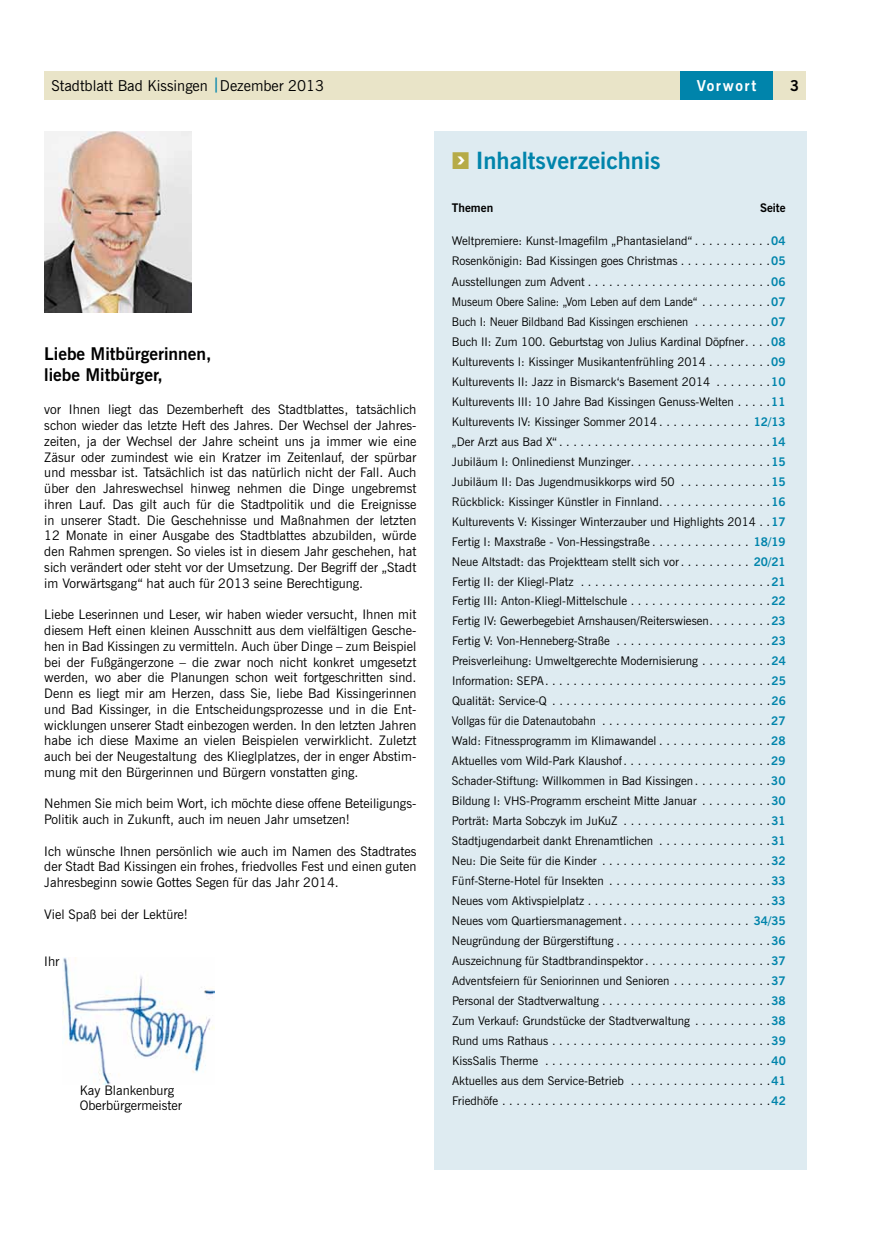
<style>
.page{position:relative;width:886px;height:1241px;background:#fff}
.page>*{position:absolute;margin:0;border:0;box-sizing:border-box;transform-origin:0 0}
.t1{font:700 23.75px "News Gothic BT";color:#0084ab}
.t2{font:700 17.5px/21px "News Gothic BT";color:#000}
.t3{font:15px "News Gothic BT";color:#000}
.t4{font:700 15px "News Gothic BT";letter-spacing:.1em;color:#fff}
.t5{font:700 15px "News Gothic BT";color:#000}
.t6{font:13.12px/15.8px "News Gothic BT";color:#000}
.t7{font:11.88px/20px "News Gothic BT";color:#000;text-align:justify}
.t8{font:700 11.88px "News Gothic BT";color:#000}
.s1{font-weight:700;color:#0084ab}
.s2{font-size:25px;color:#fff}
</style>
<div class="page">
<img style="left:63px;top:957px;width:152px;height:126px">
<div style="left:44px;top:71px;width:762px;height:28px;background:#e9e4c8"></div>
<div style="left:680px;top:71px;width:92px;height:28px;background:#0084ab"></div>
<div style="left:434px;top:131px;width:372px;height:1038px;background:#deebf1"></div>
<img style="left:44px;top:131px;width:147px;height:181px">
<p class="t3" style="left:51px;top:77px;width:274px">Stadtblatt Bad Kissingen <span class="s1">|</span>Dezember 2013</p>
<p class="t4" style="left:697px;top:77px;width:61px">Vorwort</p>
<p class="t5" style="left:790px;top:77px;width:11px">3</p>
<h2 class="t2" style="left:44px;top:343px;width:169px">Liebe Mitbürgerinnen, liebe Mitbürger,</h2>
<p class="t6" style="left:44px;top:401px;width:374px;text-align:justify">vor Ihnen liegt das Dezemberheft des Stadtblattes, tatsächlich schon wieder das letzte Heft des Jahres. Der Wechsel der Jahres&shy;zeiten, ja der Wechsel der Jahre scheint uns ja immer wie eine Zäsur oder zumindest wie ein Kratzer im Zeitenlauf, der spürbar und messbar ist. Tatsächlich ist das natürlich nicht der Fall. Auch über den Jahreswechsel hinweg nehmen die Dinge ungebremst ihren Lauf. Das gilt auch für die Stadtpolitik und die Ereignisse in unserer Stadt. Die Geschehnisse und Maßnahmen der letzten 12 Monate in einer Ausgabe des Stadtblattes abzubilden, würde den Rahmen sprengen. So vieles ist in diesem Jahr geschehen, hat sich verändert oder steht vor der Umsetzung. Der Begriff der „Stadt im Vorwärtsgang“ hat auch für 2013 seine Berechtigung.</p>
<p class="t6" style="left:44px;top:606px;width:374px">Liebe Leserinnen und Leser, wir haben wieder versucht, Ihnen mit diesem Heft einen kleinen Ausschnitt aus dem vielfältigen Gesche&shy;hen in Bad Kissingen zu vermitteln. Auch über Dinge – zum Beispiel bei der Fußgängerzone – die zwar noch nicht konkret umgesetzt werden, wo aber die Planungen schon weit fortgeschritten sind.<br>Denn es liegt mir am Herzen, dass Sie, liebe Bad Kissingerinnen und Bad Kissinger, in die Entscheidungsprozesse und in die Ent&shy;wicklungen unserer Stadt einbezogen werden. In den letzten Jahren habe ich diese Maxime an vielen Beispielen verwirklicht. Zuletzt auch bei der Neugestaltung des Klieglplatzes, der in enger Abstim&shy;mung mit den Bürgerinnen und Bürgern vonstatten ging.</p>
<p class="t6" style="left:44px;top:795px;width:374px">Nehmen Sie mich beim Wort, ich möchte diese offene Beteiligungs-<br>Politik auch in Zukunft, auch im neuen Jahr umsetzen!</p>
<p class="t6" style="left:44px;top:842px;width:374px;text-align:justify">Ich wünsche Ihnen persönlich wie auch im Namen des Stadtrates der Stadt Bad Kissingen ein frohes, friedvolles Fest und einen guten Jahresbeginn sowie Gottes Segen für das Jahr 2014.</p>
<p class="t6" style="left:44px;top:905px;width:145px">Viel Spaß bei der Lektüre!</p>
<p class="t6" style="left:44px;top:953px;width:17px">Ihr</p>
<p class="t6" style="left:80px;top:1081px;width:104px">Kay Blankenburg<br>Oberbürgermeister</p>
<h1 class="t1" style="left:456px;top:146px;width:206px"><span class="s2">›</span> Inhaltsverzeichnis</h1>
<p class="t8" style="left:452px;top:201px;width:43px">Themen</p>
<p class="t8" style="left:760px;top:201px;width:27px">Seite</p>
<p class="t7" style="left:452px;top:230px;width:335px">Weltpremiere: Kunst-Imagefilm „Phantasieland“ . . . . . . . . . . <span class="s1">04<br></span>Rosenkönigin: Bad Kissingen goes Christmas . . . . . . . . . . . . <span class="s1">05<br></span>Ausstellungen zum Advent ......................... <span class="s1">06<br></span>Museum Obere Saline: „Vom Leben auf dem Lande“ . . . . . . . . . <span class="s1">07<br></span>Buch I: Neuer Bildband Bad Kissingen erschienen . . . . . . . . . . <span class="s1">07<br></span>Buch II: Zum 100. Geburtstag von Julius Kardinal Döpfner . . . <span class="s1">08<br></span>Kulturevents I: Kissinger Musikantenfrühling 2014 . . . . . . . . <span class="s1">09<br></span>Kulturevents II: Jazz in Bismarck‘s Basement 2014 . . . . . . . <span class="s1">10<br></span>Kulturevents III: 10 Jahre Bad Kissingen Genuss-Welten . . . . <span class="s1">11<br></span>Kulturevents IV: Kissinger Sommer 2014 . . . . . . . . . . . . . <span class="s1">12/13 </span>„Der Arzt aus Bad X“ ............................. <span class="s1">14<br></span>Jubiläum I: Onlinedienst Munzinger. . . . . . . . . . . . . . . . . . . . <span class="s1">15<br></span>Jubiläum II: Das Jugendmusikkorps wird 50 . . . . . . . . . . . . <span class="s1">15<br></span>Rückblick: Kissinger Künstler in Finnland . . . . . . . . . . . . . . . <span class="s1">16<br></span>Kulturevents V: Kissinger Winterzauber und Highlights 2014 . <span class="s1">17<br></span>Fertig I: Maxstraße - Von-Hessingstraße . . . . . . . . . . . . . . <span class="s1">18/19<br></span>Neue Altstadt: das Projektteam stellt sich vor . . . . . . . . . . <span class="s1">20/21<br></span>Fertig II: der Kliegl-Platz .......................... <span class="s1">21<br></span>Fertig III: Anton-Kliegl-Mittelschule . . . . . . . . . . . . . . . . . . . <span class="s1">22<br></span>Fertig IV: Gewerbegebiet Arnshausen/Reiterswiesen . . . . . . . . <span class="s1">23<br></span>Fertig V: Von-Henneberg-Straße . . . . . . . . . . . . . . . . . . . . . <span class="s1">23<br></span>Preisverleihung: Umweltgerechte Modernisierung . . . . . . . . . <span class="s1">24<br></span>Information: SEPA ............................... <span class="s1">25<br></span>Qualität: Service-Q .............................. <span class="s1">26<br></span>Vollgas für die Datenautobahn . . . . . . . . . . . . . . . . . . . . . . . <span class="s1">27<br></span>Wald: Fitnessprogramm im Klimawandel . . . . . . . . . . . . . . . <span class="s1">28<br></span>Aktuelles vom Wild-Park Klaushof . . . . . . . . . . . . . . . . . . . . <span class="s1">29<br></span>Schader-Stiftung: Willkommen in Bad Kissingen . . . . . . . . . . <span class="s1">30<br></span>Bildung I: VHS-Programm erscheint Mitte Januar . . . . . . . . . <span class="s1">30<br></span>Porträt: Marta Sobczyk im JuKuZ . . . . . . . . . . . . . . . . . . . . <span class="s1">31<br></span>Stadtjugendarbeit dankt Ehrenamtlichen . . . . . . . . . . . . . . . <span class="s1">31<br></span>Neu: Die Seite für die Kinder ....................... <span class="s1">32<br></span>Fünf-Sterne-Hotel für Insekten . . . . . . . . . . . . . . . . . . . . . . <span class="s1">33<br></span>Neues vom Aktivspielplatz ......................... <span class="s1">33<br></span>Neues vom Quartiersmanagement . . . . . . . . . . . . . . . . . . <span class="s1">34/35<br></span>Neugründung der Bürgerstiftung . . . . . . . . . . . . . . . . . . . . . <span class="s1">36<br></span>Auszeichnung für Stadtbrandinspektor . . . . . . . . . . . . . . . . . <span class="s1">37<br></span>Adventsfeiern für Seniorinnen und Senioren . . . . . . . . . . . . . <span class="s1">37<br></span>Personal der Stadtverwaltung . . . . . . . . . . . . . . . . . . . . . . . <span class="s1">38<br></span>Zum Verkauf: Grundstücke der Stadtverwaltung . . . . . . . . . . <span class="s1">38<br></span>Rund ums Rathaus .............................. <span class="s1">39<br></span>KissSalis Therme ............................... <span class="s1">40<br></span>Aktuelles aus dem Service-Betrieb . . . . . . . . . . . . . . . . . . . <span class="s1">41<br></span>Friedhöfe ..................................... <span class="s1">42</span></p>
</div>
